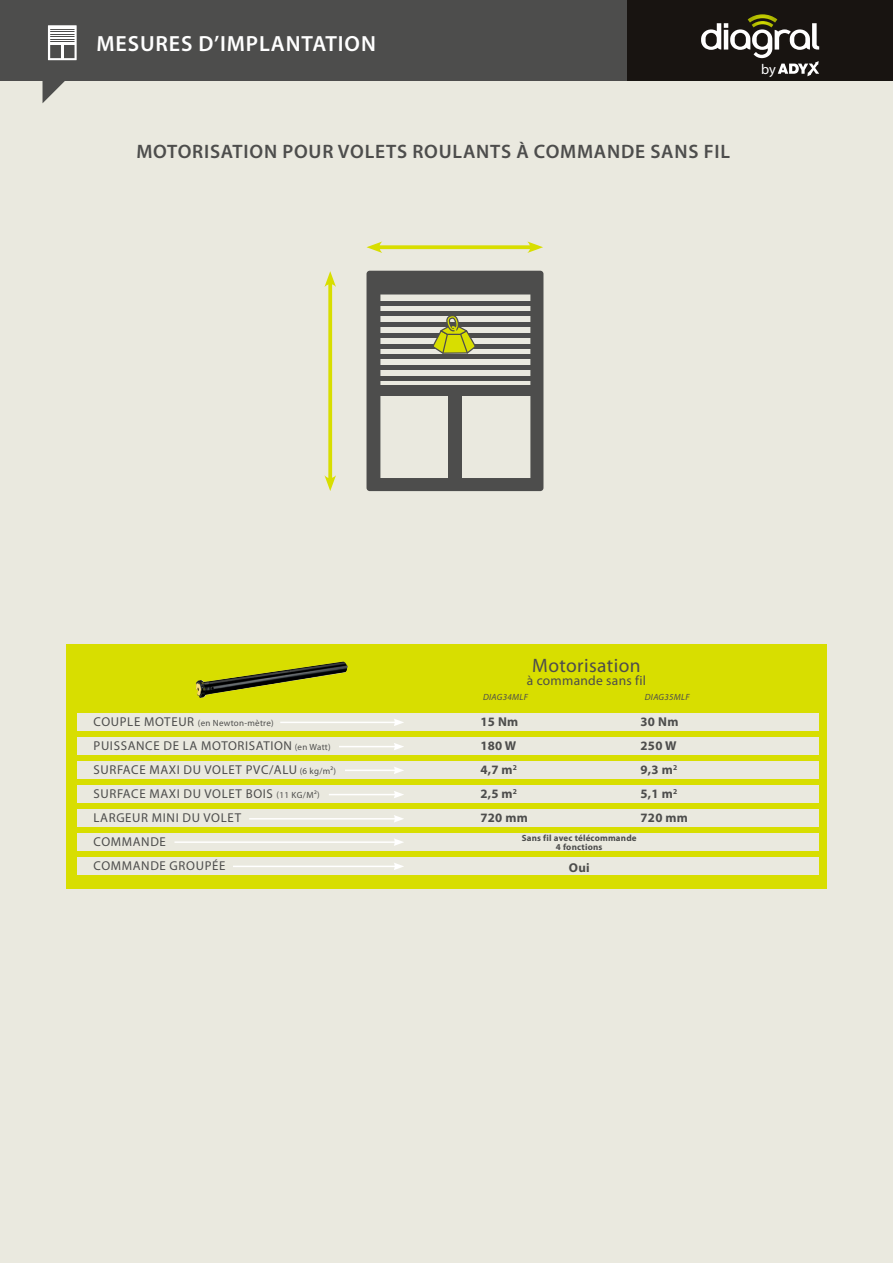
<style>
.page{position:relative;width:893px;height:1263px;background:#fff}
.page>*{position:absolute;margin:0;border:0;box-sizing:border-box;transform-origin:0 0}
.t1{font:600 22.05px "Myriad Pro";letter-spacing:.04em;color:#fff}
.t2{font:600 19.5px "Myriad Pro";letter-spacing:.04em;color:#4d4d4c}
.t3{font:19.5px "Myriad Pro";letter-spacing:.02em;color:#4d4d4c}
.t4{font:14.25px "Myriad Pro";color:#fff}
.t5{font:13.5px "Myriad Pro";letter-spacing:.02em;color:#4d4d4c}
.t6{font:12.9px/24px "Myriad Pro";letter-spacing:.05em;color:#4d4d4c}
.t7{font:700 12.9px/24px "Myriad Pro";letter-spacing:.02em;color:#4d4d4c}
.t8{font:700 9px/9px "Myriad Pro";letter-spacing:.02em;color:#4d4d4c;text-align:center}
.t9{font:9px "Myriad Pro";letter-spacing:.03em;color:#4d4d4c}
.t10{font:italic 9px "Myriad Pro";letter-spacing:.035em;color:#4d4d4c}
.s1{font-size:12.9px}
.s2{font-size:9px}
</style>
<div class="page">
<div style="left:0;top:61px;width:893px;height:1202px;background:#eae9df"></div>
<div style="left:0;top:0;width:880px;height:81px;background:#4d4d4c"></div>
<div style="left:627px;top:0;width:266px;height:81px;background:#181411"></div>
<svg style="left:701px;top:14px;width:118px;height:62px"></svg>
<svg style="left:43px;top:81px;width:22px;height:22px"></svg>
<div style="left:66px;top:645px;width:760px;height:244px;background:#d8de00"></div>
<img style="left:196px;top:662px;width:152px;height:36px">
<div style="left:77px;top:858px;width:742px;height:17px;background:#eae9df"></div>
<div style="left:77px;top:834px;width:742px;height:17px;background:#eae9df"></div>
<div style="left:77px;top:810px;width:742px;height:17px;background:#eae9df"></div>
<div style="left:77px;top:761px;width:742px;height:17px;background:#eae9df"></div>
<div style="left:77px;top:737px;width:742px;height:17px;background:#eae9df"></div>
<div style="left:77px;top:713px;width:742px;height:17px;background:#eae9df"></div>
<div style="left:77px;top:785px;width:742px;height:17px;background:#eae9df"></div>
<hr style="left:329px;top:794px;width:67px;height:1px;background:#fff">
<svg style="left:394px;top:791px;width:10px;height:7px"></svg>
<hr style="left:249px;top:818px;width:147px;height:1px;background:#fff">
<svg style="left:394px;top:815px;width:10px;height:7px"></svg>
<hr style="left:174px;top:841px;width:222px;height:2px;background:#fff">
<svg style="left:394px;top:838px;width:10px;height:8px"></svg>
<hr style="left:233px;top:866px;width:163px;height:1px;background:#fff">
<svg style="left:394px;top:863px;width:10px;height:7px"></svg>
<hr style="left:280px;top:722px;width:116px;height:1px;background:#fff">
<svg style="left:394px;top:719px;width:10px;height:7px"></svg>
<hr style="left:339px;top:746px;width:57px;height:1px;background:#fff">
<svg style="left:394px;top:743px;width:10px;height:7px"></svg>
<hr style="left:345px;top:770px;width:51px;height:1px;background:#fff">
<svg style="left:394px;top:767px;width:10px;height:7px"></svg>
<svg style="left:366px;top:271px;width:177px;height:220px"></svg>
<svg style="left:382px;top:245px;width:145px;height:4px"></svg>
<svg style="left:366px;top:241px;width:16px;height:12px"></svg>
<svg style="left:527px;top:241px;width:16px;height:12px"></svg>
<svg style="left:328px;top:287px;width:4px;height:188px"></svg>
<svg style="left:324px;top:271px;width:12px;height:16px"></svg>
<svg style="left:324px;top:475px;width:12px;height:16px"></svg>
<svg style="left:48px;top:25px;width:29px;height:35px"></svg>
<h1 class="t1" style="left:96px;top:29px;width:281px">MESURES D’IMPLANTATION</h1>
<h2 class="t2" style="left:136px;top:139px;width:595px">MOTORISATION POUR VOLETS ROULANTS À COMMANDE SANS FIL</h2>
<p class="t4" style="left:761px;top:60px;width:16px">by</p>
<p class="t9" style="left:94px;top:718px;width:182px"><span class="s1">COUPLE MOTEUR</span> (en Newton-mètre)</p>
<p class="t6" style="left:94px;top:734px;width:244px">PUISSANCE DE LA MOTORISATION <span class="s2">(en Watt)<br></span>SURFACE MAXI DU VOLET PVC/ALU <span class="s2">(6 kg/m²)<br></span>SURFACE MAXI DU VOLET BOIS <span class="s2">(11 KG/M²)<br></span>LARGEUR MINI DU VOLET<br>COMMANDE<br>COMMANDE GROUPÉE</p>
<h2 class="t3" style="left:532px;top:653px;width:110px">Motorisation</h2>
<p class="t5" style="left:527px;top:672px;width:121px">à commande sans fil</p>
<p class="t10" style="left:483px;top:692px;width:47px">DIAG34MLF</p>
<p class="t10" style="left:645px;top:692px;width:47px">DIAG35MLF</p>
<p class="t7" style="left:480px;top:710px;width:49px">15 Nm<br>180 W<br>4,7 m<sup>2<br></sup>2,5 m<sup>2<br></sup>720 mm</p>
<p class="t7" style="left:641px;top:710px;width:49px">30 Nm<br>250 W<br>9,3 m<sup>2<br></sup>5,1 m<sup>2<br></sup>720 mm</p>
<p class="t8" style="left:522px;top:833px;width:116px">Sans fil avec télécommande<br>4 fonctions</p>
<p class="t7" style="left:569px;top:855px;width:22px">Oui</p>
</div>
